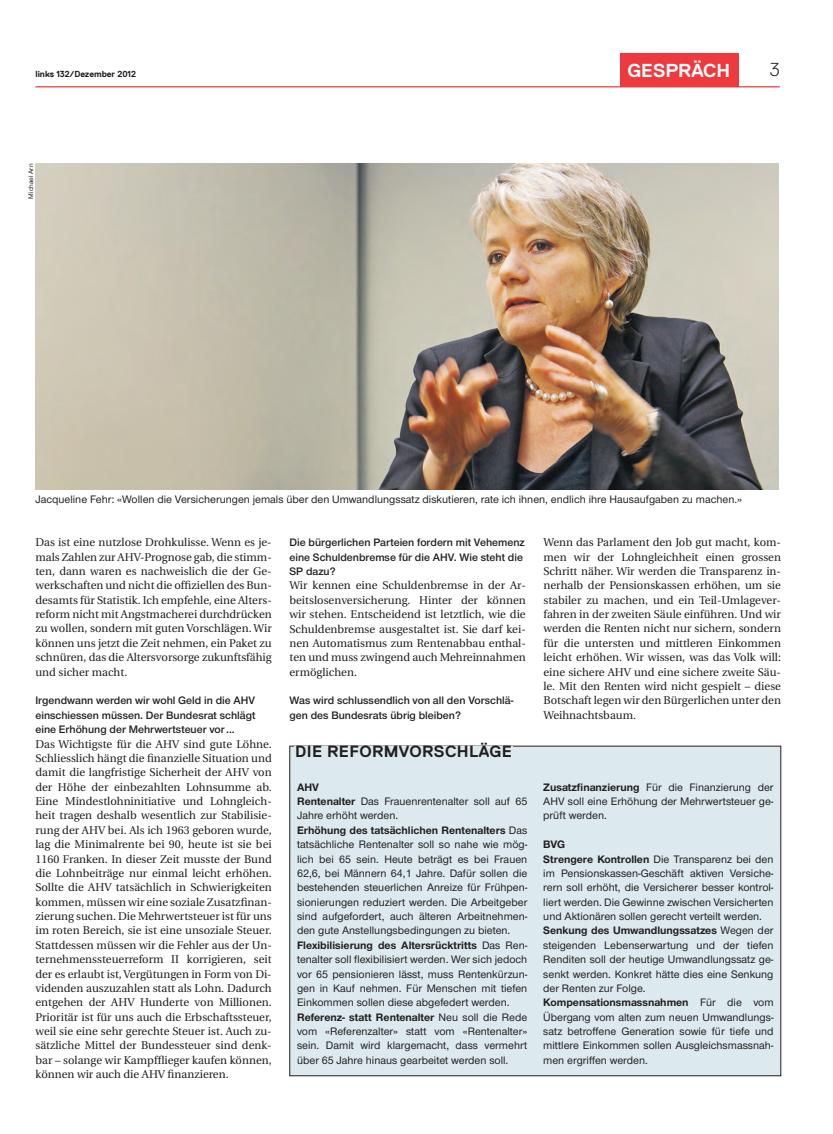
<style>
.page{position:relative;width:833px;height:1134px;background:#fff}
.page>*{position:absolute;margin:0;border:0;box-sizing:border-box;transform-origin:0 0}
.t1{font:700 18.75px "Replica";color:#fff}
.t2{font:300 18.75px "Replica";color:#231f20}
.t3{font:700 16.25px "Replica";letter-spacing:.02em;color:#231f20}
.t4{font:11.25px/14.4px "Utopia";color:#231f20;text-align:justify}
.t5{font:500 11.25px/14.4px "Nimbus San Nov";color:#231f20}
.t6{font:11.25px/14.4px "Nimbus San Nov Sem Bol";color:#231f20}
.t7{font:700 8.75px "Replica";color:#231f20}
.t8{font:500 6.88px "Nimbus San Nov";color:#231f20}
.s1{font-weight:700}
</style>
<div class="page">
<div style="left:620px;top:53px;width:118px;height:34px;background:#ee3a3e"></div>
<hr style="left:35px;top:86px;width:745px;height:1px;background:#ee3a3e">
<img style="left:35px;top:164px;width:743px;height:326px">
<div style="left:290px;top:746px;width:491px;height:330px;background:#dce9ee"></div>
<p class="t7" style="left:35px;top:69px;width:102px">LINKS 132/DEZEMBER 2012</p>
<h1 class="t1" style="left:627px;top:60px;width:90px">GESPRÄCH</h1>
<h1 class="t2" style="left:770px;top:59px;width:11px">3</h1>
<p class="t8" style="left:27px;top:198px;width:36px;rotate:-90deg">Michael Arn</p>
<p class="t5" style="left:35px;top:492px;width:708px">Jacqueline Fehr: «Wollen die Versicherungen jemals über den Umwandlungssatz diskutieren, rate ich ihnen, endlich ihre Hausaufgaben zu machen.»</p>
<p class="t4" style="left:543px;top:535px;width:239px">Wenn das Parlament den Job gut macht, kom&shy;men wir der Lohngleichheit einen grossen Schritt näher. Wir werden die Transparenz in&shy;nerhalb der Pensionskassen erhöhen, um sie stabiler zu machen, und ein Teil-Umlagever&shy;fahren in der zweiten Säule einführen. Und wir werden die Renten nicht nur sichern, sondern für die untersten und mittleren Einkommen leicht erhöhen. Wir wissen, was das Volk will: eine sichere AHV und eine sichere zweite Säu&shy;le. Mit den Renten wird nicht gespielt – diese Botschaft legen wir den Bürgerlichen unter den Weihnachtsbaum.</p>
<p class="t4" style="left:35px;top:535px;width:238px">Das ist eine nutzlose Drohkulisse. Wenn es je&shy;mals Zahlen zur AHV-Prognose gab, die stimm&shy;ten, dann waren es nachweislich die der Ge&shy;werkschaften und nicht die offiziellen des Bun&shy;desamts für Statistik. Ich empfehle, eine Alters&shy;reform nicht mit Angstmacherei durchdrücken zu wollen, sondern mit guten Vorschlägen. Wir können uns jetzt die Zeit nehmen, ein Paket zu schnüren, das die Altersvorsorge zukunftsfähig und sicher macht.</p>
<p class="t6" style="left:35px;top:693px;width:222px;text-align:justify">Irgendwann werden wir wohl Geld in die AHV einschiessen müssen. Der Bundesrat schlägt eine Erhöhung der Mehrwertsteuer vor...</p>
<p class="t4" style="left:35px;top:737px;width:238px">Das Wichtigste für die AHV sind gute Löhne.<br>Schliesslich hängt die finanzielle Situation und damit die langfristige Sicherheit der AHV von der Höhe der einbezahlten Lohnsumme ab.<br>Eine Mindestlohninitiative und Lohngleich&shy;heit tragen deshalb wesentlich zur Stabilisie&shy;rung der AHV bei. Als ich 1963 geboren wurde, lag die Minimalrente bei 90, heute ist sie bei 1160 Franken. In dieser Zeit musste der Bund die Lohnbeiträge nur einmal leicht erhöhen.<br>Sollte die AHV tatsächlich in Schwierigkeiten kommen, müssen wir eine soziale Zusatzfinan&shy;zierung suchen. Die Mehrwertsteuer ist für uns im roten Bereich, sie ist eine unsoziale Steuer.<br>Stattdessen müssen wir die Fehler aus der Un&shy;ternehmenssteuerreform II korrigieren, seit der es erlaubt ist, Vergütungen in Form von Di&shy;videnden auszuzahlen statt als Lohn. Dadurch entgehen der AHV Hunderte von Millionen.<br>Prioritär ist für uns auch die Erbschaftssteuer, weil sie eine sehr gerechte Steuer ist. Auch zu&shy;sätzliche Mittel der Bundessteuer sind denk&shy;bar – solange wir Kampfflieger kaufen können, können wir auch die AHV finanzieren.</p>
<p class="t6" style="left:289px;top:535px;width:237px">Die bürgerlichen Parteien fordern mit Vehemenz eine Schuldenbremse für die AHV. Wie steht die<br>SP dazu?</p>
<p class="t4" style="left:289px;top:579px;width:238px">Wir kennen eine Schuldenbremse in der Ar&shy;beitslosenversicherung. Hinter der können wir stehen. Entscheidend ist letztlich, wie die Schuldenbremse ausgestaltet ist. Sie darf kei&shy;nen Automatismus zum Rentenabbau enthal&shy;ten und muss zwingend auch Mehreinnahmen ermöglichen.</p>
<p class="t6" style="left:289px;top:693px;width:225px">Was wird schlussendlich von all den Vorschlä&shy;gen des Bundesrats übrig bleiben?</p>
<h2 class="t3" style="left:295px;top:743px;width:218px">DIE REFORMVORSCH LÄGE</h2>
<p class="t5" style="left:297px;top:780px;width:232px"><span class="s1">AHV<br>Rentenalter</span> Das Frauenrentenalter soll auf 65<br>Jahre erhöht werden.<br><span class="s1">Erhöhung des tatsächlichen Rentenalters</span> Das tatsächliche Rentenalter soll so nahe wie mög&shy;lich bei 65 sein. Heute beträgt es bei Frauen 62,6, bei Männern 64,1 Jahre. Dafür sollen die bestehenden steuerlichen Anreize für Frühpen&shy;sionierungen reduziert werden. Die Arbeitgeber sind aufgefordert, auch älteren Arbeitnehmen&shy;den gute Anstellungsbedingungen zu bieten.<br><span class="s1">Flexibilisierung des Altersrücktritts</span> Das Ren&shy;tenalter soll flexibilisiert werden. Wer sich jedoch vor 65 pensionieren lässt, muss Rentenkürzun&shy;gen in Kauf nehmen. Für Menschen mit tiefen Einkommen sollen diese abgefedert werden.<br><span class="s1">Referenz- statt Rentenalter</span> Neu soll die Rede vom «Referenzalter» statt vom «Rentenalter» sein. Damit wird klargemacht, dass vermehrt über 65 Jahre hinaus gearbeitet werden soll.</p>
<p class="t5" style="left:543px;top:780px;width:232px;text-align:justify"><span class="s1">Zusatzfinanzierung</span> Für die Finanzierung der AHV soll eine Erhöhung der Mehrwertsteuer ge&shy;prüft werden.</p>
<p class="t5" style="left:543px;top:837px;width:232px"><span class="s1">BVG<br>Strengere Kontrollen</span> Die Transparenz bei den im Pensionskassen-Geschäft aktiven Versiche&shy;rern soll erhöht, die Versicherer besser kontrol&shy;liert werden. Die Gewinne zwischen Versicherten und Aktionären sollen gerecht verteilt werden.<br><span class="s1">Senkung des Umwandlungssatzes</span> Wegen der steigenden Lebenserwartung und der tiefen Renditen soll der heutige Umwandlungssatz ge&shy;senkt werden. Konkret hätte dies eine Senkung der Renten zur Folge.<br><span class="s1">Kompensationsmassnahmen</span> Für die vom Übergang vom alten zum neuen Umwandlungs&shy;satz betroffene Generation sowie für tiefe und mittlere Einkommen sollen Ausgleichsmassnah&shy;men ergriffen werden.</p>
</div>
